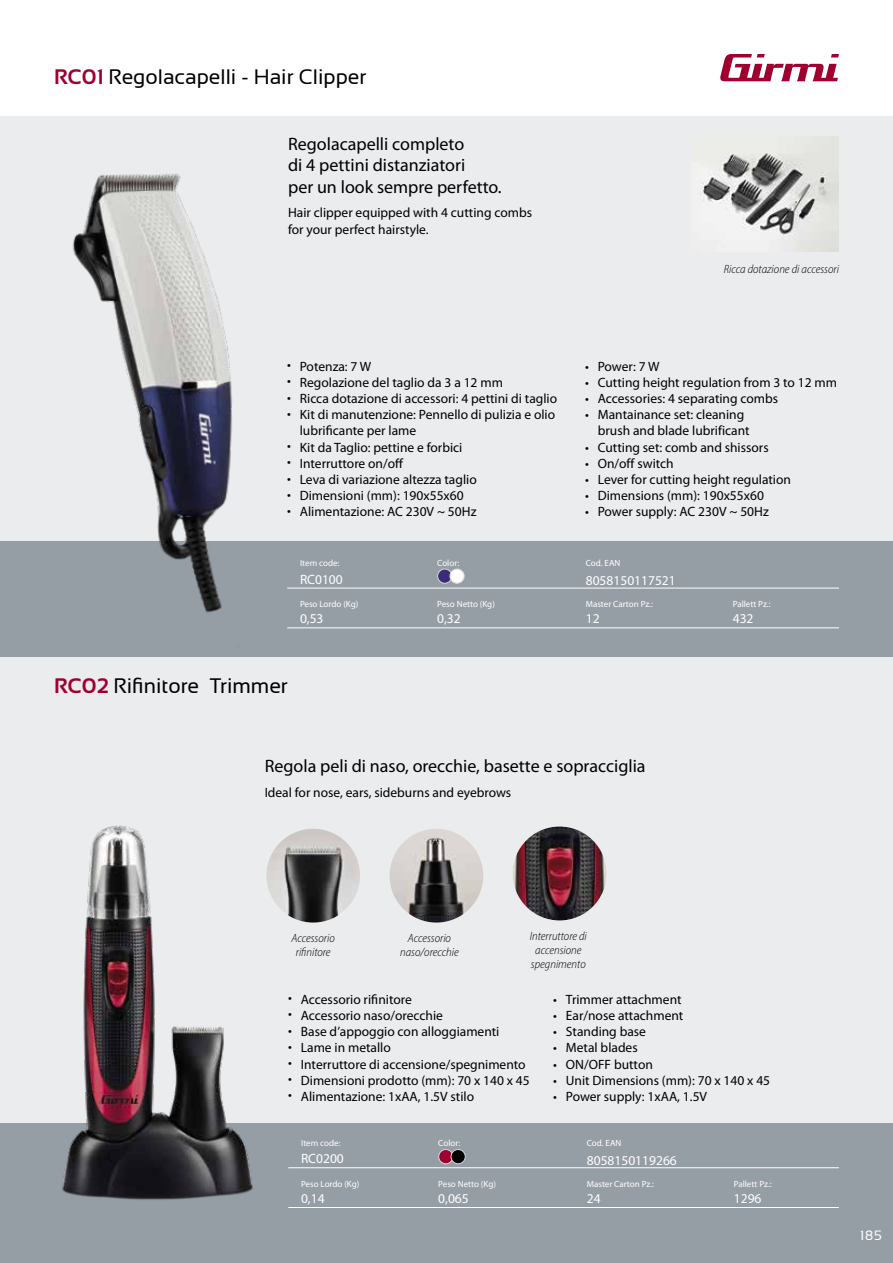
<style>
.page{position:relative;width:893px;height:1263px;background:#fff}
.page>*{position:absolute;margin:0;border:0;box-sizing:border-box;transform-origin:0 0}
.t1{font:21px "Sansation";color:#000}
.t2{font:18px/21.6px "Myriad Pro";color:#000}
.t3{font:13.5px/16.2px "Myriad Pro";color:#000}
.t4{font:13.5px "Myriad Pro";color:#fff}
.t5{font:13.5px "Sansation";color:#fff}
.t6{font:italic 300 semi-condensed 12px/14.4px "Myriad Pro";color:#000;text-align:center}
.t7{font:9px "Myriad Pro";color:#fff}
.s1{font-weight:700;color:#a0002f}
</style>
<div class="page">
<div style="left:0;top:116px;width:893px;height:1016px;background:#eaecee"></div>
<div style="left:0;top:1123px;width:893px;height:140px;background:#969ea5"></div>
<svg style="left:720px;top:54px;width:119px;height:27px"></svg>
<hr style="left:288px;top:1167px;width:551px;height:1px;background:#fff">
<hr style="left:288px;top:1207px;width:551px;height:1px;background:#fff">
<div style="left:439px;top:1149px;width:14px;height:15px;background:#a0002f;border-radius:50%"></div>
<div style="left:438px;top:1149px;width:15px;height:15px;border:1px solid #d6d6d6;border-radius:50%"></div>
<div style="left:451px;top:1149px;width:14px;height:15px;background:#000;border-radius:50%"></div>
<div style="left:451px;top:1149px;width:15px;height:15px;border:1px solid #d6d6d6;border-radius:50%"></div>
<div style="left:0;top:541px;width:893px;height:115px;background:#969ea5"></div>
<hr style="left:287px;top:588px;width:552px;height:1px;background:#fff">
<hr style="left:287px;top:628px;width:552px;height:1px;background:#fff">
<div style="left:438px;top:569px;width:14px;height:14px;background:#392d7a;border-radius:50%"></div>
<div style="left:437px;top:569px;width:15px;height:15px;border:1px solid #d6d6d6;border-radius:50%"></div>
<div style="left:450px;top:569px;width:14px;height:14px;background:#fff;border-radius:50%"></div>
<div style="left:450px;top:569px;width:15px;height:15px;border:1px solid #d6d6d6;border-radius:50%"></div>
<img style="left:64px;top:174px;width:263px;height:483px">
<img style="left:700px;top:136px;width:139px;height:115px">
<img style="left:62px;top:825px;width:300px;height:383px">
<img style="left:266px;top:829px;width:94px;height:93px;border-radius:47px">
<img style="left:513px;top:826px;width:93px;height:94px;border-radius:47px">
<img style="left:389px;top:829px;width:94px;height:93px;border-radius:47px">
<img style="left:0;top:656px;width:64px;height:263px">
<h1 class="t1" style="left:54px;top:65px;width:314px"><span class="s1">RC01</span> Regolacapelli - Hair Clipper</h1>
<h2 class="t2" style="left:288px;top:133px;width:215px">Regolacapelli completo<br>di 4 pettini distanziatori<br>per un look sempre perfetto.</h2>
<p class="t3" style="left:288px;top:205px;width:245px">Hair clipper equipped with 4 cutting combs for your perfect hairstyle.</p>
<p class="t6" style="left:724px;top:261px;width:117px">Ricca dotazione di accessori</p>
<p class="t3" style="left:287px;top:358px;width:86px">• Potenza: 7 W</p>
<p class="t3" style="left:287px;top:374px;width:217px">• Regolazione del taglio da 3 a 12 mm</p>
<p class="t3" style="left:287px;top:391px;width:272px">• Ricca dotazione di accessori: 4 pettini di taglio</p>
<p class="t3" style="left:300px;top:407px;width:257px;text-indent:-13px">• Kit di manutenzione: Pennello di pulizia e olio lubrificante per lame</p>
<p class="t3" style="left:287px;top:439px;width:177px">• Kit da Taglio: pettine e forbici</p>
<p class="t3" style="left:287px;top:455px;width:118px">• Interruttore on/off</p>
<p class="t3" style="left:287px;top:472px;width:191px">• Leva di variazione altezza taglio</p>
<p class="t3" style="left:287px;top:488px;width:178px">• Dimensioni (mm): 190x55x60</p>
<p class="t3" style="left:287px;top:504px;width:191px">• Alimentazione: AC 230V ~ 50Hz</p>
<p class="t3" style="left:585px;top:358px;width:76px">• Power: 7 W</p>
<p class="t3" style="left:585px;top:374px;width:254px">• Cutting height regulation from 3 to 12 mm</p>
<p class="t3" style="left:585px;top:391px;width:195px">• Accessories: 4 separating combs</p>
<p class="t3" style="left:598px;top:407px;width:153px;text-indent:-13px">• Mantainance set: cleaning brush and blade lubrificant</p>
<p class="t3" style="left:585px;top:439px;width:185px">• Cutting set: comb and shissors</p>
<p class="t3" style="left:585px;top:455px;width:90px">• On/off switch</p>
<p class="t3" style="left:585px;top:472px;width:207px">• Lever for cutting height regulation</p>
<p class="t3" style="left:585px;top:488px;width:180px">• Dimensions (mm): 190x55x60</p>
<p class="t3" style="left:585px;top:504px;width:185px">• Power supply: AC 230V ~ 50Hz</p>
<p class="t7" style="left:300px;top:558px;width:41px">Item code:</p>
<p class="t7" style="left:437px;top:558px;width:24px">Color:</p>
<p class="t7" style="left:586px;top:558px;width:36px">Cod. EAN</p>
<p class="t4" style="left:300px;top:572px;width:44px">RC0100</p>
<p class="t4" style="left:586px;top:573px;width:92px">8058150117521</p>
<p class="t7" style="left:300px;top:599px;width:60px">Peso Lordo (Kg)</p>
<p class="t7" style="left:437px;top:599px;width:59px">Peso Netto (Kg)</p>
<p class="t7" style="left:586px;top:599px;width:69px">Master Carton Pz.:</p>
<p class="t7" style="left:733px;top:599px;width:39px">Pallett Pz.:</p>
<p class="t4" style="left:300px;top:611px;width:25px">0,53</p>
<p class="t4" style="left:437px;top:611px;width:25px">0,32</p>
<p class="t4" style="left:586px;top:611px;width:15px">12</p>
<p class="t4" style="left:733px;top:611px;width:22px">432</p>
<h1 class="t1" style="left:54px;top:674px;width:235px"><span class="s1">RC02</span> Rifinitore Trimmer</h1>
<h2 class="t2" style="left:265px;top:755px;width:382px">Regola peli di naso, orecchie, basette e sopracciglia</h2>
<p class="t3" style="left:265px;top:784px;width:248px">Ideal for nose, ears, sideburns and eyebrows</p>
<p class="t6" style="left:292px;top:930px;width:45px">Accessorio rifinitore</p>
<p class="t6" style="left:400px;top:930px;width:60px">Accessorio naso/orecchie</p>
<p class="t6" style="left:530px;top:928px;width:59px">Interruttore di accensione spegnimento</p>
<p class="t3" style="left:288px;top:991px;width:125px">• Accessorio rifinitore</p>
<p class="t3" style="left:288px;top:1007px;width:156px">• Accessorio naso/orecchie</p>
<p class="t3" style="left:288px;top:1024px;width:213px">• Base d’appoggio con alloggiamenti</p>
<p class="t3" style="left:288px;top:1040px;width:104px">• Lame in metallo</p>
<p class="t3" style="left:288px;top:1056px;width:239px">• Interruttore di accensione/spegnimento</p>
<p class="t3" style="left:288px;top:1072px;width:243px">• Dimensioni prodotto (mm): 70 x 140 x 45</p>
<p class="t3" style="left:288px;top:1088px;width:188px">• Alimentazione: 1xAA, 1.5V stilo</p>
<p class="t3" style="left:553px;top:991px;width:130px">• Trimmer attachment</p>
<p class="t3" style="left:553px;top:1007px;width:132px">• Ear/nose attachment</p>
<p class="t3" style="left:553px;top:1024px;width:94px">• Standing base</p>
<p class="t3" style="left:553px;top:1040px;width:86px">• Metal blades</p>
<p class="t3" style="left:553px;top:1056px;width:101px">• ON/OFF button</p>
<p class="t3" style="left:553px;top:1072px;width:219px">• Unit Dimensions (mm): 70 x 140 x 45</p>
<p class="t3" style="left:553px;top:1088px;width:155px">• Power supply: 1xAA, 1.5V</p>
<p class="t7" style="left:301px;top:1138px;width:41px">Item code:</p>
<p class="t7" style="left:438px;top:1138px;width:24px">Color:</p>
<p class="t7" style="left:587px;top:1138px;width:36px">Cod. EAN</p>
<p class="t4" style="left:301px;top:1151px;width:44px">RC0200</p>
<p class="t4" style="left:587px;top:1153px;width:92px">8058150119266</p>
<p class="t7" style="left:301px;top:1179px;width:60px">Peso Lordo (Kg)</p>
<p class="t7" style="left:438px;top:1179px;width:59px">Peso Netto (Kg)</p>
<p class="t7" style="left:587px;top:1179px;width:69px">Master Carton Pz.:</p>
<p class="t7" style="left:734px;top:1179px;width:39px">Pallett Pz.:</p>
<p class="t4" style="left:301px;top:1191px;width:25px">0,14</p>
<p class="t4" style="left:438px;top:1191px;width:32px">0,065</p>
<p class="t4" style="left:587px;top:1191px;width:15px">24</p>
<p class="t4" style="left:734px;top:1191px;width:29px">1296</p>
<p class="t5" style="left:860px;top:1228px;width:23px">185</p>
</div>
